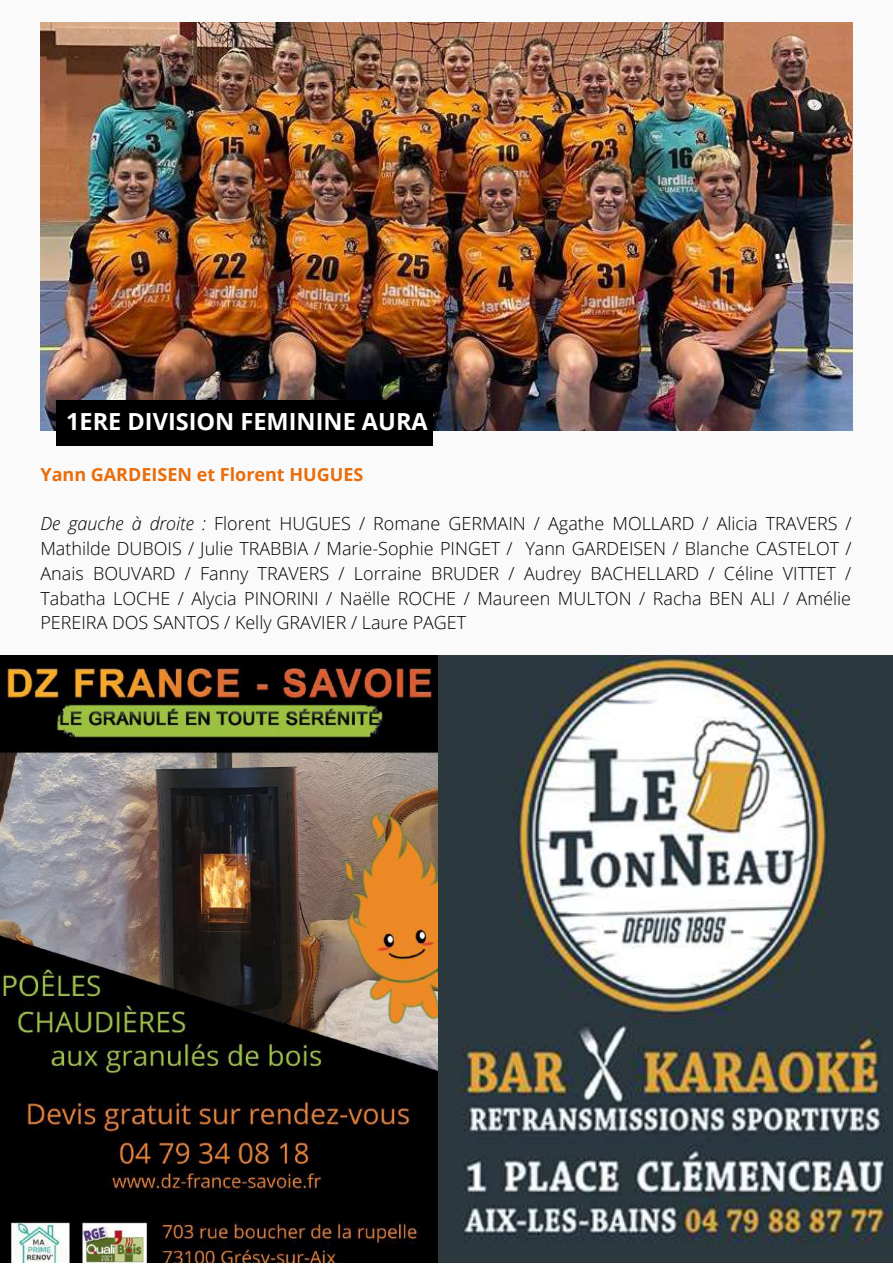
<style>
.page{position:relative;width:893px;height:1264px;background:#fff}
.page>*{position:absolute;margin:0;border:0;box-sizing:border-box;transform-origin:0 0}
.t1{font:700 23.55px "Open Sans";color:#fff}
.t2{font:300 18px/24.8px "Open Sans";color:#000;text-align:justify}
.t3{font:700 18px "Open Sans";color:#e96d0a}
.s1{font-style:italic}
</style>
<div class="page">
<div style="left:0;top:0;width:892px;height:1262px;background:#fafafa"></div>
<img style="left:40px;top:22px;width:812px;height:408px">
<div style="left:56px;top:400px;width:376px;height:45px;background:#000"></div>
<img style="left:0;top:656px;width:892px;height:606px">
<h1 class="t1" style="left:66px;top:405px;width:363px">1ERE DIVISION FEMININE AURA</h1>
<p class="t3" style="left:40px;top:462px;width:324px">Yann GARDEISEN et Florent HUGUES</p>
<p class="t2" style="left:40px;top:511px;width:812px"><span class="s1">De gauche à droite :</span> Florent HUGUES / Romane GERMAIN / Agathe MOLLARD / Alicia TRAVERS / Mathilde DUBOIS / Julie TRABBIA / Marie-Sophie PINGET / Yann GARDEISEN / Blanche CASTELOT / Anais BOUVARD / Fanny TRAVERS / Lorraine BRUDER / Audrey BACHELLARD / Céline VITTET / Tabatha LOCHE / Alycia PINORINI / Naëlle ROCHE / Maureen MULTON / Racha BEN ALI / Amélie PEREIRA DOS SANTOS / Kelly GRAVIER / Laure PAGET</p>
</div>
